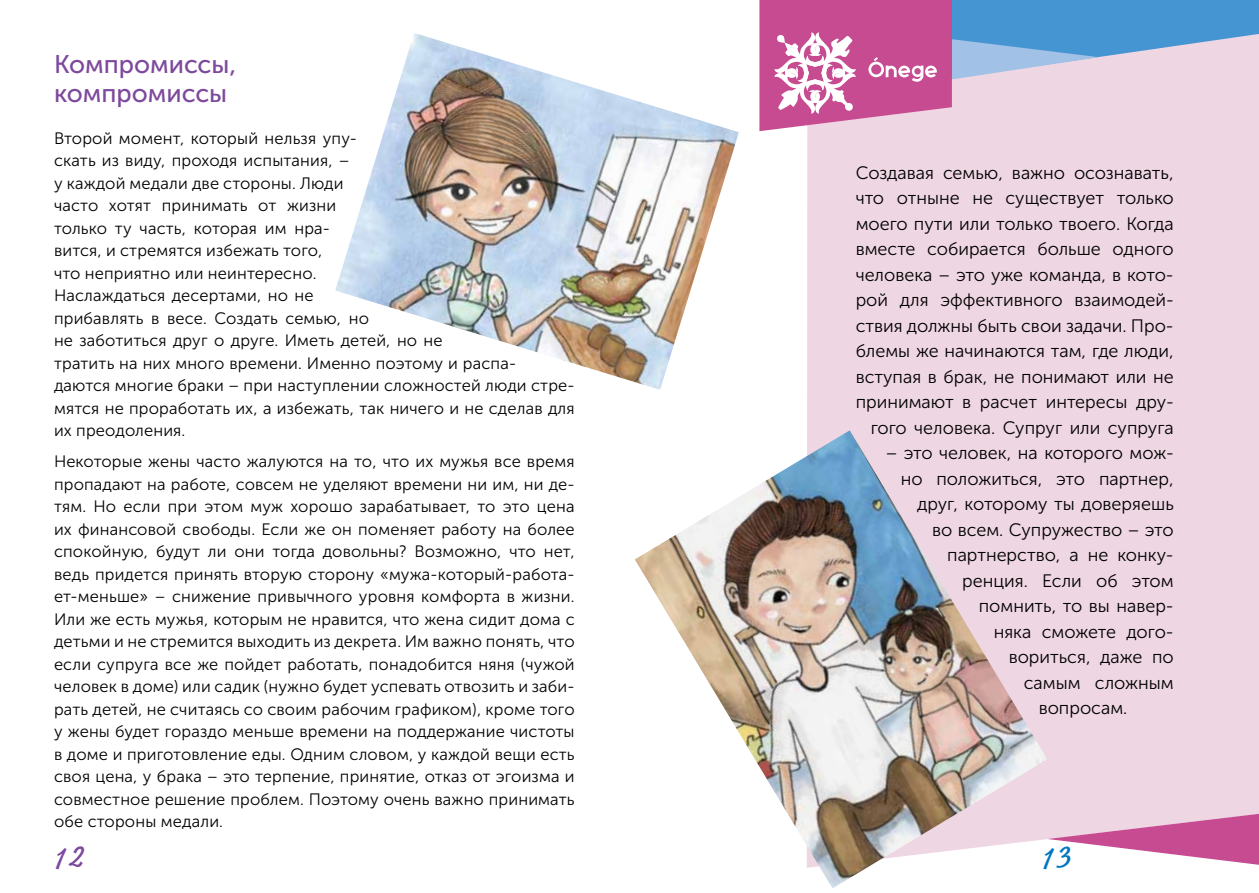
<style>
.page{position:relative;width:1259px;height:893px;background:#fff}
.page>*{position:absolute;margin:0;border:0;box-sizing:border-box;transform-origin:0 0}
.t1{font:25.5px/28.5px "Museo Sans Cyrl 500";color:#7d499d}
.t2{font:18px/25.5px "Museo Sans Cyrl 300";color:#000;text-align:right}
.t3{font:16.5px/22.5px "Museo Sans Cyrl 300";letter-spacing:.01em;color:#000}
</style>
<div class="page">
<div style="left:807px;top:34px;width:452px;height:780px;background:#efd6e3"></div>
<svg style="left:759px;top:0;width:339px;height:131px;background:#be90be"></svg>
<img style="left:635px;top:430px;width:412px;height:458px">
<img style="left:335px;top:33px;width:404px;height:357px">
<svg style="left:1040px;top:814px;width:219px;height:56px"></svg>
<h1 class="t1" style="left:54px;top:50px;width:184px">Компромиссы, компромиссы</h1>
<p class="t3" style="left:54px;top:127px;width:522px">Второй момент, который нельзя упу-<br>скать из виду, проходя испытания, –<br>у каждой медали две стороны. Люди<br>часто хотят принимать от жизни<br>только ту часть, которая им нра-<br>вится, и стремятся избежать того,<br>что неприятно или неинтересно.<br>Наслаждаться десертами, но не<br>прибавлять в весе. Создать семью, но<br>не заботиться друг о друге. Иметь детей, но не<br>тратить на них много времени. Именно поэтому и распа&shy;даются многие браки – при наступлении сложностей люди стре&shy;мятся не проработать их, а избежать, так ничего и не сделав для их преодоления.</p>
<p class="t3" style="left:54px;top:450px;width:522px;text-align:justify">Некоторые жены часто жалуются на то, что их мужья все время пропадают на работе, совсем не уделяют времени ни им, ни де&shy;тям. Но если при этом муж хорошо зарабатывает, то это цена их финансовой свободы. Если же он поменяет работу на более спокойную, будут ли они тогда довольны? Возможно, что нет, ведь придется принять вторую сторону «мужа-который-работа&shy;ет-меньше» – снижение привычного уровня комфорта в жизни.<br>Или же есть мужья, которым не нравится, что жена сидит дома с детьми и не стремится выходить из декрета. Им важно понять, что если супруга все же пойдет работать, понадобится няня (чужой человек в доме) или садик (нужно будет успевать отвозить и заби&shy;рать детей, не считаясь со своим рабочим графиком), кроме того у жены будет гораздо меньше времени на поддержание чистоты в доме и приготовление еды. Одним словом, у каждой вещи есть своя цена, у брака – это терпение, принятие, отказ от эгоизма и совместное решение проблем. Поэтому очень важно принимать обе стороны медали.</p>
<p class="t2" style="left:855px;top:160px;width:320px">Создавая семью, важно осознавать, что отныне не существует только моего пути или только твоего. Когда вместе собирается больше одного человека – это уже команда, в кото&shy;рой для эффективного взаимодей&shy;ствия должны быть свои задачи. Про&shy;блемы же начинаются там, где люди, вступая в брак, не понимают или не принимают в расчет интересы дру&shy;гого человека. Супруг или супруга</p>
<p class="t2" style="left:885px;top:440px;width:289px">– это человек, на которого мож-</p>
<p class="t2" style="left:900px;top:466px;width:275px">но положиться, это партнер,</p>
<p class="t2" style="left:917px;top:491px;width:258px">друг, которому ты доверяешь</p>
<p class="t2" style="left:932px;top:517px;width:243px">во всем. Супружество – это</p>
<p class="t2" style="left:947px;top:542px;width:228px">партнерство, а не конку-</p>
<p class="t2" style="left:962px;top:568px;width:213px">ренция. Если об этом</p>
<p class="t2" style="left:978px;top:593px;width:197px">помнить, то вы навер-</p>
<p class="t2" style="left:993px;top:619px;width:182px">няка сможете дого-</p>
<p class="t2" style="left:1008px;top:644px;width:166px">вориться, даже по</p>
<p class="t2" style="left:1023px;top:670px;width:151px">самым сложным</p>
<p class="t2" style="left:1038px;top:695px;width:90px">вопросам.</p>
</div>
